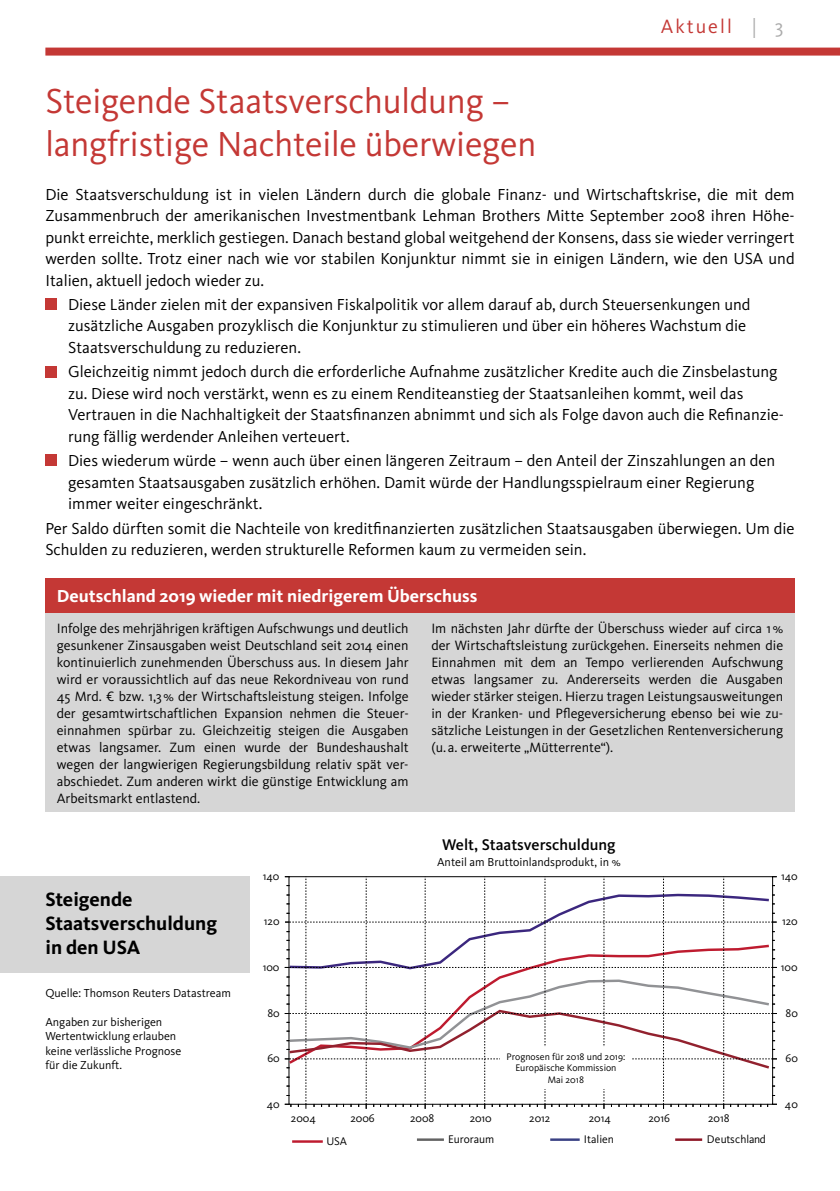
<style>
.page{position:relative;width:840px;height:1191px;background:#fff}
.page>*{position:absolute;margin:0;border:0;box-sizing:border-box;transform-origin:0 0}
.Headline{font:36px/43.2px "Kievit";letter-spacing:-.005em;color:#c43835}
.t1{font:700 20px/24px "Kievit OT";color:#000}
.t2{font:20px "Kievit";letter-spacing:.1em;color:#c43835}
.t3{font:700 18px "Kievit OT";color:#fff}
.Unterpunkte{font:16.4px/21.6px "Kievit";color:#000}
.Fließtext_Blocksatz{font:16.4px/21.6px "Kievit";color:#000;text-align:justify}
.Fließtext_Blocksatz-2{font:500 16px "Kievit";color:#000}
.Kasten{font:14px/17px "Kievit";color:#000;text-align:justify}
.Fließtext_Blocksatz-3{font:12px/14.4px "Kievit";color:#000}
.t4{font:11.4px "Kievit";letter-spacing:-.005em;color:#000}
.t5{font:9.8px/11.8px "Kievit";color:#000;text-align:center}
.s1{color:#aaa}
</style>
<div class="page">
<div style="left:45px;top:48px;width:794px;height:8px;background:#c43835"></div>
<div style="left:45px;top:612px;width:749px;height:200px;background:#d6d6d6"></div>
<div style="left:45px;top:578px;width:749px;height:34px;background:#c43835"></div>
<div style="left:45px;top:298px;width:12px;height:12px;background:#c43835"></div>
<div style="left:45px;top:366px;width:12px;height:11px;background:#c43835"></div>
<div style="left:45px;top:455px;width:12px;height:11px;background:#c43835"></div>
<div style="left:0;top:876px;width:249px;height:96px;background:#d6d6d6"></div>
<hr style="left:293px;top:1140px;width:28px;height:2px;background:#be1b2f">
<svg style="left:285px;top:876px;width:491px;height:232px"></svg>
<hr style="left:416px;top:1138px;width:27px;height:2px;background:#636363">
<hr style="left:551px;top:1138px;width:27px;height:2px;background:#3a4184">
<hr style="left:674px;top:1138px;width:27px;height:2px;background:#8f1727">
<div style="left:499px;top:1047px;width:131px;height:42px;background:#fff"></div>
<p class="Headline" style="left:45px;top:80px;width:492px">Steigende Staatsverschuldung – langfristige Nachteile überwiegen</p>
<p class="t2" style="left:660px;top:16px;width:124px">Aktuell <span class="s1">| 3</span></p>
<p class="Fließtext_Blocksatz" style="left:45px;top:183px;width:750px">Die Staatsverschuldung ist in vielen Ländern durch die globale Finanz- und Wirtschaftskrise, die mit dem Zusammenbruch der amerikanischen Investmentbank Lehman Brothers Mitte September 2008 ihren Höhe&shy;punkt erreichte, merklich gestiegen. Danach bestand global weitgehend der Konsens, dass sie wieder verringert werden sollte. Trotz einer nach wie vor stabilen Konjunktur nimmt sie in einigen Ländern, wie den USA und Italien, aktuell jedoch wieder zu.</p>
<p class="Unterpunkte" style="left:68px;top:294px;width:683px">Diese Länder zielen mit der expansiven Fiskalpolitik vor allem darauf ab, durch Steuersenkungen und zusätzliche Ausgaben prozyklisch die Konjunktur zu stimulieren und über ein höheres Wachstum die<br>Staatsverschuldung zu reduzieren.</p>
<p class="Unterpunkte" style="left:68px;top:361px;width:717px">Gleichzeitig nimmt jedoch durch die erforderliche Aufnahme zusätzlicher Kredite auch die Zinsbelastung zu. Diese wird noch verstärkt, wenn es zu einem Renditeanstieg der Staatsanleihen kommt, weil das Vertrauen in die Nachhaltigkeit der Staatsfinanzen abnimmt und sich als Folge davon auch die Refinanzie&shy;rung fällig werdender Anleihen verteuert.</p>
<p class="Unterpunkte" style="left:68px;top:450px;width:708px">Dies wiederum würde – wenn auch über einen längeren Zeitraum – den Anteil der Zinszahlungen an den gesamten Staatsausgaben zusätzlich erhöhen. Damit würde der Handlungsspielraum einer Regierung immer weiter eingeschränkt.</p>
<p class="Unterpunkte" style="left:45px;top:517px;width:750px">Per Saldo dürften somit die Nachteile von kreditfinanzierten zusätzlichen Staatsausgaben überwiegen. Um die<br>Schulden zu reduzieren, werden strukturelle Reformen kaum zu vermeiden sein.</p>
<p class="t3" style="left:57px;top:585px;width:422px">Deutschland 2019 wieder mit niedrigerem Überschuss</p>
<p class="Kasten" style="left:57px;top:620px;width:353px">Infolge des mehrjährigen kräftigen Aufschwungs und deutlich gesunkener Zinsausgaben weist Deutschland seit 2014 einen kontinuierlich zunehmenden Überschuss aus. In diesem Jahr wird er voraussichtlich auf das neue Rekordniveau von rund 45 Mrd. € bzw. 1,3% der Wirtschaftsleistung steigen. Infolge der gesamtwirtschaftlichen Expansion nehmen die Steuer&shy;einnahmen spürbar zu. Gleichzeitig steigen die Ausgaben etwas langsamer. Zum einen wurde der Bundeshaushalt wegen der langwierigen Regierungsbildung relativ spät ver&shy;abschiedet. Zum anderen wirkt die günstige Entwicklung am Arbeitsmarkt entlastend.</p>
<p class="Kasten" style="left:431px;top:620px;width:353px">Im nächsten Jahr dürfte der Überschuss wieder auf circa 1% der Wirtschaftsleistung zurückgehen. Einerseits nehmen die Einnahmen mit dem an Tempo verlierenden Aufschwung etwas langsamer zu. Andererseits werden die Ausgaben wieder stärker steigen. Hierzu tragen Leistungsausweitungen in der Kranken- und Pflegeversicherung ebenso bei wie zu&shy;sätzliche Leistungen in der Gesetzlichen Rentenversicherung (u. a. erweiterte „Mütterrente“).</p>
<p class="t1" style="left:45px;top:887px;width:173px">Steigende<br>Staatsverschuldung in den USA</p>
<p class="Fließtext_Blocksatz-3" style="left:45px;top:986px;width:187px">Quelle: Thomson Reuters Datastream</p>
<p class="Fließtext_Blocksatz-3" style="left:45px;top:1015px;width:137px">Angaben zur bisherigen<br>Wertentwicklung erlauben keine verlässliche Prognose für die Zukunft.</p>
<p class="Fließtext_Blocksatz-2" style="left:442px;top:835px;width:175px">Welt, Staatsverschuldung</p>
<p class="Fließtext_Blocksatz-3" style="left:437px;top:855px;width:185px">Anteil am Bruttoinlandsprodukt, in %</p>
<p class="t4" style="left:263px;top:870px;width:18px">140</p>
<p class="t4" style="left:780px;top:870px;width:18px">140</p>
<p class="t4" style="left:264px;top:915px;width:17px">120</p>
<p class="t4" style="left:781px;top:915px;width:17px">120</p>
<p class="t4" style="left:263px;top:960px;width:18px">100</p>
<p class="t4" style="left:780px;top:960px;width:18px">100</p>
<p class="t4" style="left:267px;top:1006px;width:14px">80</p>
<p class="t4" style="left:785px;top:1006px;width:14px">80</p>
<p class="t4" style="left:267px;top:1052px;width:14px">60</p>
<p class="t5" style="left:506px;top:1050px;width:120px">Prognosen für 2018 und 2019:<br>Europäische Kommission<br>Mai 2018</p>
<p class="t4" style="left:785px;top:1052px;width:14px">60</p>
<p class="t4" style="left:267px;top:1097px;width:14px">40</p>
<p class="t4" style="left:784px;top:1097px;width:14px">40</p>
<p class="t4" style="left:291px;top:1111px;width:26px">2004</p>
<p class="t4" style="left:350px;top:1111px;width:26px">2006</p>
<p class="t4" style="left:410px;top:1111px;width:26px">2008</p>
<p class="t4" style="left:469px;top:1111px;width:24px">2010</p>
<p class="t4" style="left:529px;top:1111px;width:23px">2012</p>
<p class="t4" style="left:588px;top:1111px;width:24px">2014</p>
<p class="t4" style="left:648px;top:1111px;width:23px">2016</p>
<p class="t4" style="left:707px;top:1111px;width:23px">2018</p>
<p class="t4" style="left:326px;top:1134px;width:22px">USA</p>
<p class="t4" style="left:448px;top:1132px;width:48px">Euroraum</p>
<p class="t4" style="left:583px;top:1132px;width:32px">Italien</p>
<p class="t4" style="left:706px;top:1132px;width:60px">Deutschland</p>
</div>
